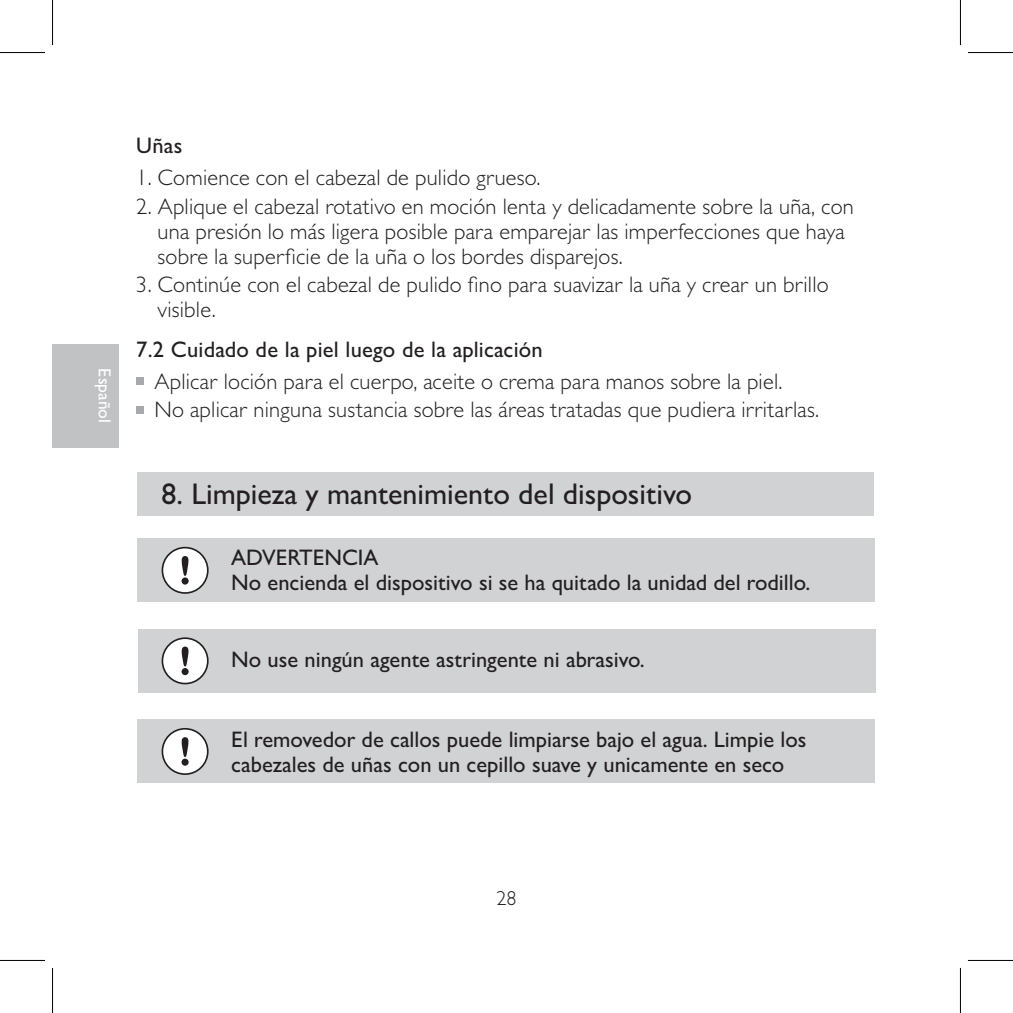
<style>
.page{position:relative;width:1013px;height:1013px;background:#fff}
.page>*{position:absolute;margin:0;border:0;box-sizing:border-box;transform-origin:0 0}
.head{font:500 30px "Gill Sans MT Pro";color:#231f20}
.text_ratz{font:300 22.5px/25px "Gill Sans MT Std";letter-spacing:.01em;color:#231f20}
.text_raz_regular{font:500 22.5px/25px "Gill Sans MT Pro";color:#231f20}
.text_ratz-2{font:500 22.5px "Gill Sans MT Pro";letter-spacing:.01em;color:#231f20}
.t1{font:300 20.25px "Gill Sans MT Std";color:#231f20}
.t2{font:500 17.5px "Gill Sans MT Pro";color:#fff}
</style>
<div class="page">
<div style="left:52px;top:344px;width:67px;height:103px;background:#c1c2c4"></div>
<div style="left:138px;top:471px;width:735px;height:44px;background:#d1d2d4"></div>
<div style="left:138px;top:538px;width:737px;height:64px;background:#d1d2d4"></div>
<div style="left:162px;top:547px;width:46px;height:45px;background:#fff;border-radius:50%"></div>
<div style="left:161px;top:546px;width:47px;height:47px;border:2px solid #231f20;border-radius:50%"></div>
<svg style="left:181px;top:556px;width:7px;height:28px"></svg>
<div style="left:138px;top:629px;width:737px;height:63px;background:#d1d2d4"></div>
<div style="left:162px;top:638px;width:46px;height:45px;background:#fff;border-radius:50%"></div>
<div style="left:161px;top:637px;width:47px;height:47px;border:2px solid #231f20;border-radius:50%"></div>
<svg style="left:181px;top:646px;width:7px;height:29px"></svg>
<div style="left:138px;top:719px;width:737px;height:64px;background:#d1d2d4"></div>
<div style="left:162px;top:728px;width:46px;height:45px;background:#fff;border-radius:50%"></div>
<div style="left:161px;top:727px;width:47px;height:47px;border:2px solid #231f20;border-radius:50%"></div>
<svg style="left:181px;top:737px;width:7px;height:28px"></svg>
<svg style="left:136px;top:378px;width:7px;height:7px"></svg>
<svg style="left:136px;top:406px;width:7px;height:7px"></svg>
<hr style="left:0;top:52px;width:45px;height:1px;background:#000">
<hr style="left:967px;top:52px;width:45px;height:1px;background:#000">
<hr style="left:0;top:959px;width:45px;height:1px;background:#000">
<hr style="left:967px;top:959px;width:45px;height:1px;background:#000">
<hr style="left:52px;top:0;width:1px;height:45px;background:#000">
<hr style="left:52px;top:967px;width:1px;height:45px;background:#000">
<hr style="left:959px;top:0;width:1px;height:45px;background:#000">
<hr style="left:959px;top:967px;width:1px;height:45px;background:#000">
<p class="t2" style="left:115px;top:368px;width:56px;rotate:90deg">Español</p>
<p class="text_ratz-2" style="left:136px;top:132px;width:48px">Uñas</p>
<p class="text_ratz" style="left:136px;top:165px;width:405px">1. Comience con el cabezal de pulido grueso.</p>
<p class="text_ratz" style="left:157px;top:193px;width:697px;text-indent:-21px">2. Aplique el cabezal rotativo en moción lenta y delicadamente sobre la uña, con una presión lo más ligera posible para emparejar las imperfecciones que haya sobre la superficie de la uña o los bordes disparejos.</p>
<p class="text_ratz" style="left:157px;top:272px;width:672px;text-indent:-21px">3. Continúe con el cabezal de pulido fino para suavizar la uña y crear un brillo visible.</p>
<p class="text_ratz-2" style="left:136px;top:335px;width:408px">7.2 Cuidado de la piel luego de la aplicación</p>
<p class="text_ratz" style="left:154px;top:368px;width:629px">Aplicar loción para el cuerpo, aceite o crema para manos sobre la piel.</p>
<p class="text_ratz" style="left:154px;top:396px;width:666px">No aplicar ninguna sustancia sobre las áreas tratadas que pudiera irritarlas.</p>
<p class="head" style="left:161px;top:476px;width:532px">8. Limpieza y mantenimiento del dispositivo</p>
<p class="text_raz_regular" style="left:231px;top:545px;width:149px">ADVERTENCIA</p>
<p class="text_raz_regular" style="left:231px;top:570px;width:580px">No encienda el dispositivo si se ha quitado la unidad del rodillo.</p>
<p class="text_raz_regular" style="left:231px;top:646px;width:415px">No use ningún agente astringente ni abrasivo.</p>
<p class="text_raz_regular" style="left:231px;top:726px;width:576px">El removedor de callos puede limpiarse bajo el agua. Limpie los cabezales de uñas con un cepillo suave y unicamente en seco</p>
<p class="t1" style="left:496px;top:886px;width:22px">28</p>
</div>
